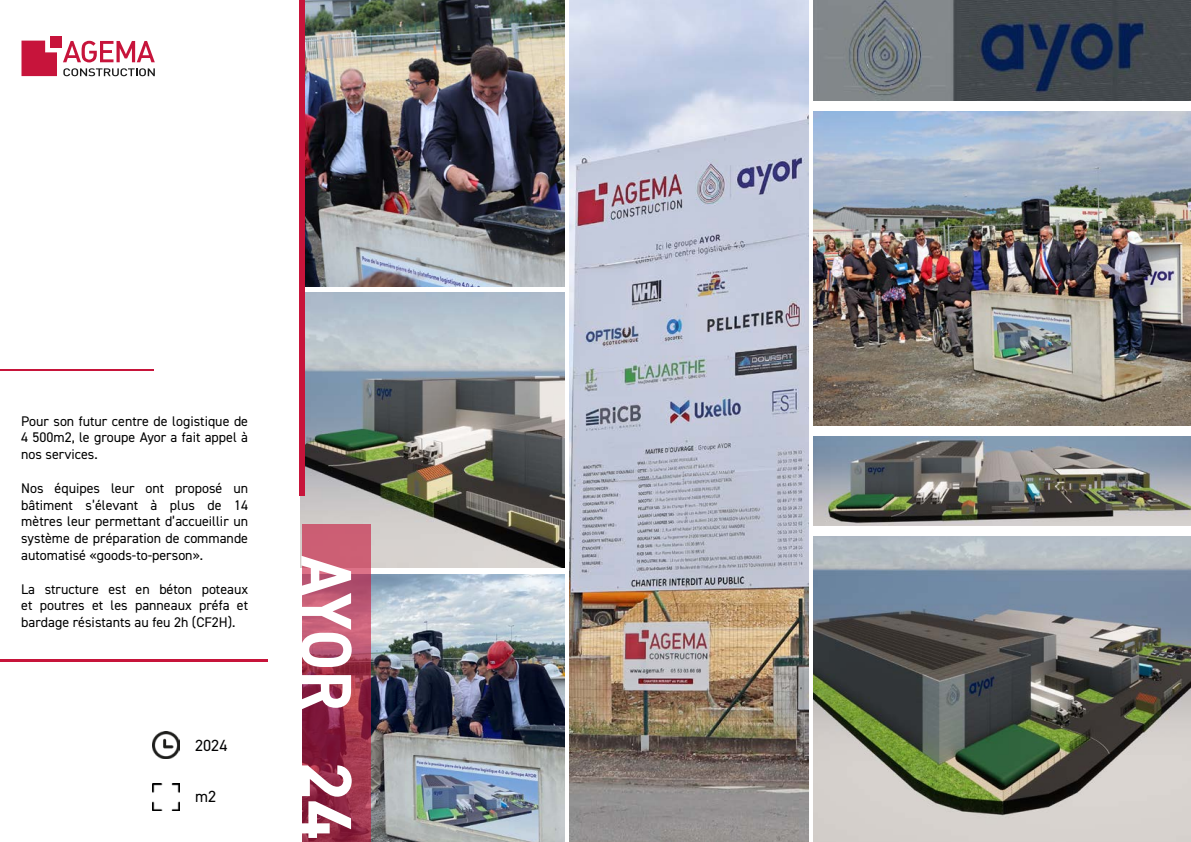
<style>
.page{position:relative;width:1191px;height:842px;background:#fff}
.page>*{position:absolute;margin:0;border:0;box-sizing:border-box;transform-origin:0 0}
.t1{font:700 72px "DIN2014";letter-spacing:-.005em;color:#fff;scale:.9 1}
.t2{font:16.2px "DIN2014";color:#020203}
.t3{font:16.2px "DIN2014";color:#000}
.t4{font:14px/16.8px "DIN2014";color:#000;text-align:justify}
</style>
<div class="page">
<img style="left:371px;top:574px;width:193px;height:268px">
<img style="left:300px;top:293px;width:264px;height:275px">
<img style="left:570px;top:0;width:238px;height:842px">
<img style="left:814px;top:111px;width:377px;height:315px">
<img style="left:814px;top:536px;width:377px;height:306px">
<hr style="left:0;top:659px;width:268px;height:2px;background:#c7143a">
<hr style="left:0;top:369px;width:154px;height:2px;background:#c7143a">
<img style="left:152px;top:731px;width:27px;height:28px">
<img style="left:152px;top:783px;width:27px;height:27px">
<svg style="left:63px;top:68px;width:92px;height:8px"></svg>
<div style="left:50px;top:36px;width:12px;height:12px;background:#c7143b"></div>
<svg style="left:21px;top:41px;width:36px;height:35px"></svg>
<svg style="left:63px;top:41px;width:92px;height:21px"></svg>
<svg style="left:302px;top:524px;width:69px;height:318px;background:#a73e59"></svg>
<img style="left:304px;top:0;width:260px;height:286px">
<img style="left:814px;top:0;width:377px;height:101px">
<img style="left:814px;top:437px;width:377px;height:89px">
<div style="left:299px;top:0;width:5px;height:495px;background:#c7143a"></div>
<p class="t4" style="left:21px;top:412px;width:228px">Pour son futur centre de logistique de 4 500m2, le groupe Ayor a fait appel à nos services.</p>
<p class="t4" style="left:21px;top:479px;width:228px">Nos équipes leur ont proposé un bâtiment s’élevant à plus de 14 mètres leur permettant d’accueillir un système de préparation de commande automatisé «goods-to-person».</p>
<p class="t4" style="left:21px;top:580px;width:228px">La structure est en béton poteaux et poutres et les panneaux préfa et bardage résistants au feu 2h (CF2H).</p>
<p class="t2" style="left:195px;top:735px;width:34px">2024</p>
<p class="t3" style="left:195px;top:787px;width:23px">m2</p>
<h1 class="t1" style="left:374px;top:556px;width:317px;rotate:90deg">AYOR 24</h1>
</div>
